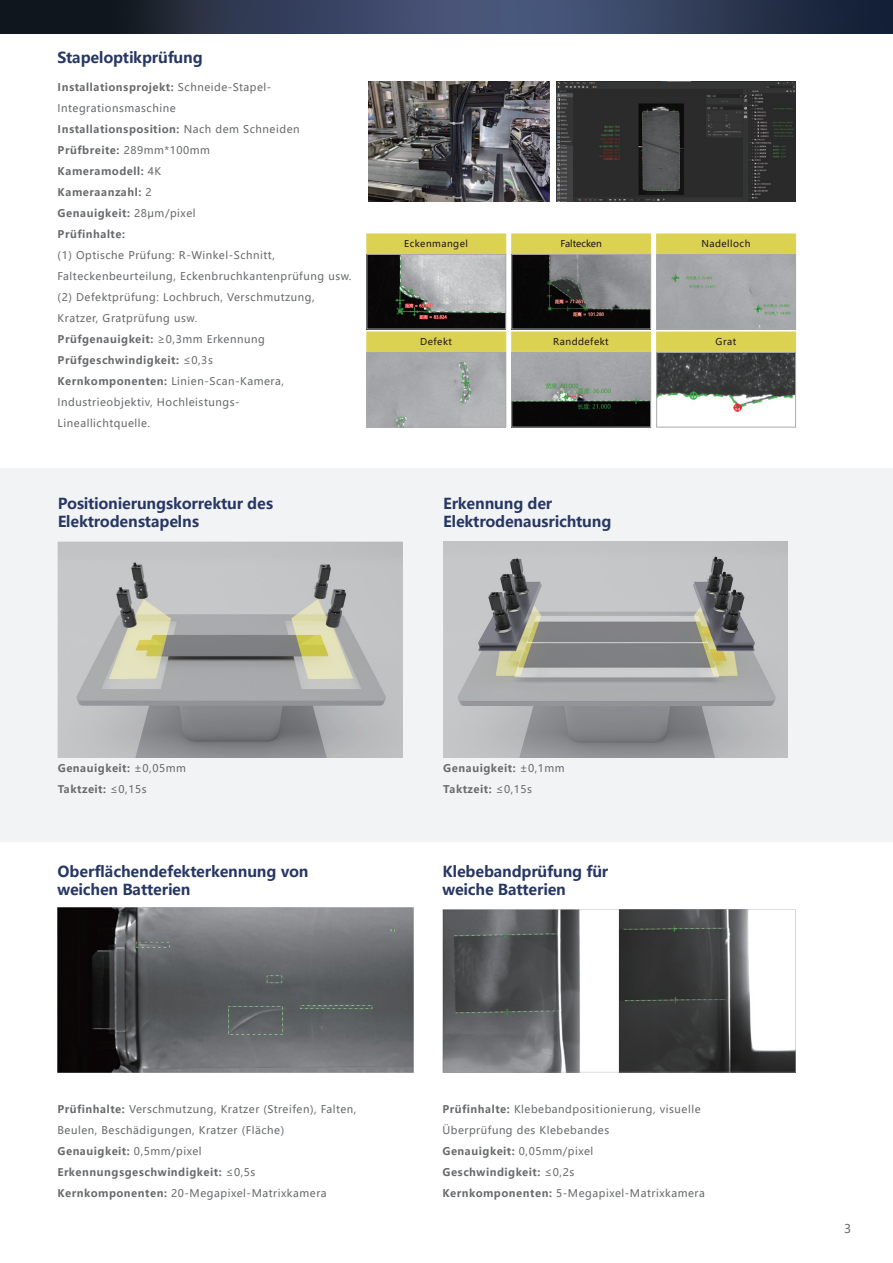
<style>
.page{position:relative;width:893px;height:1263px;background:#fff}
.page>*{position:absolute;margin:0;border:0;box-sizing:border-box;transform-origin:0 0}
.t1{font:700 15px/18px "Microsoft Ya Hei";letter-spacing:-.01em;color:#273764}
.t2{font:12px "Microsoft Ya Hei";color:#67696b}
.t3{font:10.5px/21px "Microsoft Ya Hei";letter-spacing:.05em;color:#67696b}
.t4{font:700 10.5px/21px "Microsoft Ya Hei";letter-spacing:.05em;color:#67696b}
.t5{font:9.3px "Microsoft Ya Hei";letter-spacing:.05em;color:#221713}
.t6{font:9.3px "Microsoft Ya Hei";color:#221713}
.s1{font-weight:400}
.s2{font-weight:700}
</style>
<div class="page">
<svg style="left:0;top:0;width:893px;height:34px"></svg>
<img style="left:57px;top:907px;width:357px;height:165px">
<svg style="left:442px;top:909px;width:354px;height:163px"></svg>
<div style="left:0;top:468px;width:893px;height:373px;background:#f2f3f4"></div>
<img style="left:368px;top:82px;width:182px;height:119px">
<img style="left:556px;top:82px;width:240px;height:119px">
<img style="left:58px;top:542px;width:345px;height:215px">
<svg style="left:109px;top:599px;width:62px;height:80px"></svg>
<svg style="left:291px;top:599px;width:62px;height:80px"></svg>
<img style="left:443px;top:542px;width:345px;height:215px">
<svg style="left:496px;top:605px;width:45px;height:71px"></svg>
<svg style="left:694px;top:607px;width:44px;height:69px"></svg>
<div style="left:366px;top:234px;width:140px;height:20px;background:#dcd251;border:1px solid #dcd251"></div>
<img style="left:368px;top:256px;width:136px;height:71px">
<div style="left:366px;top:254px;width:140px;height:75px;border:1px solid #a8a9ad"></div>
<div style="left:511px;top:234px;width:140px;height:20px;background:#dcd251;border:1px solid #dcd251"></div>
<img style="left:513px;top:256px;width:136px;height:71px">
<div style="left:511px;top:254px;width:140px;height:75px;border:1px solid #a8a9ad"></div>
<div style="left:656px;top:234px;width:140px;height:20px;background:#dcd251;border:1px solid #dcd251"></div>
<img style="left:658px;top:256px;width:136px;height:71px">
<div style="left:656px;top:254px;width:140px;height:75px;border:1px solid #a8a9ad"></div>
<div style="left:366px;top:332px;width:140px;height:20px;background:#dcd251"></div>
<img style="left:368px;top:354px;width:136px;height:71px">
<div style="left:366px;top:352px;width:140px;height:75px;border:1px solid #a8a9ad"></div>
<div style="left:511px;top:332px;width:140px;height:20px;background:#dcd251"></div>
<img style="left:513px;top:354px;width:136px;height:71px">
<div style="left:511px;top:352px;width:140px;height:75px;border:1px solid #a8a9ad"></div>
<div style="left:656px;top:332px;width:140px;height:20px;background:#dcd251"></div>
<img style="left:658px;top:354px;width:136px;height:58px">
<div style="left:656px;top:352px;width:140px;height:75px;border:1px solid #a8a9ad"></div>
<h1 class="t1" style="left:58px;top:48px;width:147px">Stapeloptikprüfung</h1>
<p class="t4" style="left:58px;top:76px;width:243px">Installationsprojekt: <span class="s1">Schneide-Stapel-<br>Integrationsmaschine<br></span>Installationsposition: <span class="s1">Nach dem Schneiden<br></span>Prüfbreite: <span class="s1">289mm*100mm<br></span>Kameramodell: <span class="s1">4K<br></span>Kameraanzahl: <span class="s1">2<br></span>Genauigkeit: <span class="s1">28μm/pixel<br></span>Prüfinhalte:</p>
<p class="t3" style="left:58px;top:244px;width:295px">(1) Optische Prüfung: R-Winkel-Schnitt, Falteckenbeurteilung, Eckenbruchkantenprüfung usw. (2) Defektprüfung: Lochbruch, Verschmutzung, Kratzer, Gratprüfung usw.<br><span class="s2">Prüfgenauigkeit:</span> ≥0,3mm Erkennung <span class="s2">Prüfgeschwindigkeit:</span> ≤0,3s<br><span class="s2">Kernkomponenten:</span> Linien-Scan-Kamera, Industrieobjektiv, Hochleistungs-<br>Lineallichtquelle.</p>
<p class="t5" style="left:404px;top:237px;width:65px">Eckenmangel</p>
<p class="t6" style="left:560px;top:237px;width:43px">Faltecken</p>
<p class="t5" style="left:701px;top:237px;width:51px">Nadelloch</p>
<p class="t5" style="left:420px;top:335px;width:33px">Defekt</p>
<p class="t5" style="left:553px;top:335px;width:57px">Randdefekt</p>
<p class="t5" style="left:716px;top:335px;width:22px">Grat</p>
<h1 class="t1" style="left:58px;top:494px;width:217px">Positionierungskorrektur des<br>Elektrodenstapelns</h1>
<h1 class="t1" style="left:443px;top:494px;width:170px">Erkennung der<br>Elektrodenausrichtung</h1>
<p class="t4" style="left:58px;top:757px;width:130px">Genauigkeit: <span class="s1">±0,05mm<br></span>Taktzeit: <span class="s1">≤0,15s</span></p>
<p class="t4" style="left:443px;top:757px;width:123px">Genauigkeit: <span class="s1">±0,1mm<br></span>Taktzeit: <span class="s1">≤0,15s</span></p>
<h1 class="t1" style="left:57px;top:862px;width:252px">Oberflächendefekterkennung von weichen Batterien</h1>
<h1 class="t1" style="left:442px;top:862px;width:167px">Klebebandprüfung für weiche Batterien</h1>
<p class="t3" style="left:57px;top:1099px;width:300px"><span class="s2">Prüfinhalte:</span> Verschmutzung, Kratzer (Streifen), Falten, Beulen, Beschädigungen, Kratzer (Fläche)<br><span class="s2">Genauigkeit:</span> 0,5mm/pixel <span class="s2">Erkennungsgeschwindigkeit:</span> ≤0,5s <span class="s2">Kernkomponenten:</span> 20-Megapixel-Matrixkamera</p>
<p class="t3" style="left:442px;top:1099px;width:264px"><span class="s2">Prüfinhalte:</span> Klebebandpositionierung, visuelle Überprüfung des Klebebandes<br><span class="s2">Genauigkeit:</span> 0,05mm/pixel<br><span class="s2">Geschwindigkeit:</span> ≤0,2s<br><span class="s2">Kernkomponenten:</span> 5-Megapixel-Matrixkamera</p>
<p class="t2" style="left:844px;top:1220px;width:9px">3</p>
</div>
